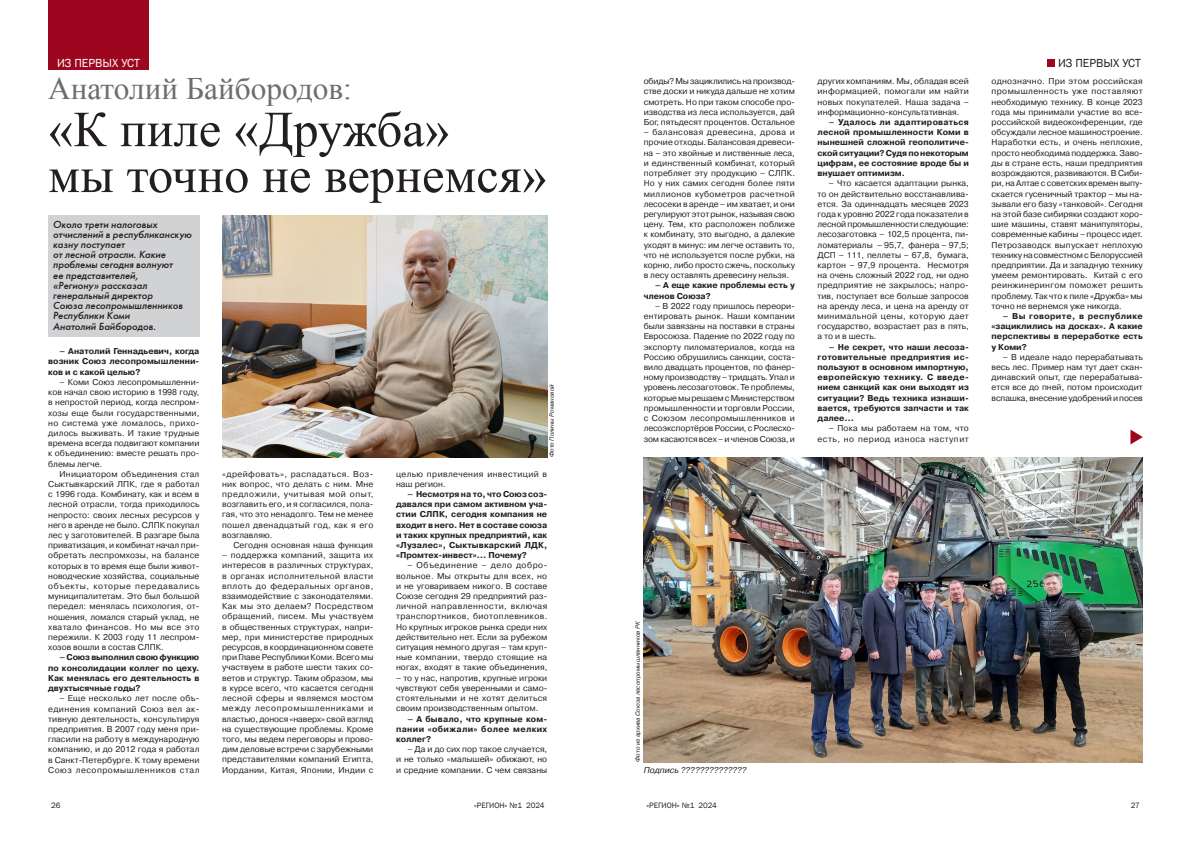
<style>
.page{position:relative;width:1191px;height:851px;background:#fff}
.page>*{position:absolute;margin:0;border:0;box-sizing:border-box;transform-origin:0 0}
.t1{font:50.4px/45.9px "Times New Roman";color:#231f20}
.t2{font:31.3px "Times New Roman";color:#6c6d70}
.t3{font:12px "Franklin Gothic";color:#fff}
.t4{font:12px "Franklin Gothic";color:#231f20}
.t5{font:italic 10.2px/10.2px "Futuris C";color:#231f20}
.t6{font:8.5px/10.2px "Pragmatica C";color:#231f20;text-align:justify}
.t7{font:700 8.5px/10.2px "Pragmatica C";color:#231f20;text-align:justify}
.t8{font:8.5px/10.2px "Pragmatica C";letter-spacing:.055em;color:#231f20;text-align:right}
.t9{font:8.5px/10.2px "Pragmatica C";letter-spacing:.045em;color:#231f20}
.t10{font:italic 8.5px "Pragmatica C";color:#231f20}
.t11{font:8px "Franklin Gothic";color:#231f20}
.t12{font:italic 6px "Pragmatica C";color:#231f20}
</style>
<div class="page">
<div style="left:48px;top:215px;width:151px;height:121px;background:#d1d2d4"></div>
<svg style="left:1130px;top:429px;width:12px;height:15px"></svg>
<img style="left:222px;top:215px;width:325px;height:242px">
<img style="left:643px;top:457px;width:499px;height:305px">
<div style="left:48px;top:0;width:101px;height:69px;background:#9d061f"></div>
<div style="left:1047px;top:59px;width:7px;height:8px;background:#9d061f"></div>
<h3 class="t3" style="left:57px;top:55px;width:84px">Из первых уст</h3>
<h2 class="t2" style="left:48px;top:67px;width:305px">Анатолий Байбородов:</h2>
<h1 class="t1" style="left:48px;top:105px;width:500px">«К пиле «Дружба»<br>мы точно не вернемся»</h1>
<p class="t5" style="left:53px;top:219px;width:140px">Около трети налоговых отчислений в республиканскую казну поступает<br>от лесной отрасли. Какие проблемы сегодня волнуют<br>ее представителей,<br>«Региону» рассказал генеральный директор<br>Союза лесопромышленников<br>Республики Коми<br>Анатолий Байбородов.</p>
<p class="t7" style="left:48px;top:346px;width:153px;text-indent:11px">– Анатолий Геннадьевич, когда возник Союз лесопромышленни&shy;ков и с какой целью?</p>
<p class="t6" style="left:48px;top:377px;width:153px;text-indent:11px">– Коми Союз лесопромышленни&shy;ков начал свою историю в 1998 году, в непростой период, когда леспром&shy;хозы еще были государственными, но система уже ломалось, прихо&shy;дилось выживать. И такие трудные времена всегда подвигают компании к объединению: вместе решать про&shy;блемы легче.</p>
<p class="t6" style="left:48px;top:468px;width:153px;text-indent:11px">Инициатором объединения стал Сыктывкарский ЛПК, где я работал с 1996 года. Комбинату, как и всем в лесной отрасли, тогда приходилось непросто: своих лесных ресурсов у него в аренде не было. СЛПК покупал лес у заготовителей. В разгаре была приватизация, и комбинат начал при&shy;обретать леспромхозы, на балансе которых в то время еще были живот&shy;новодческие хозяйства, социальные объекты, которые передавались муниципалитетам. Это был большой передел: менялась психология, от&shy;ношения, ломался старый уклад, не хватало финансов. Но мы все это пережили. К 2003 году 11 леспром&shy;хозов вошли в состав СЛПК.</p>
<p class="t7" style="left:48px;top:652px;width:153px;text-indent:11px">– Союз выполнил свою функцию по консолидации коллег по цеху.<br>Как менялась его деятельность в двухтысячные годы?</p>
<p class="t6" style="left:48px;top:693px;width:153px;text-indent:11px">– Еще несколько лет после объ&shy;единения компаний Союз вел ак&shy;тивную деятельность, консультируя предприятия. В 2007 году меня при&shy;гласили на работу в международную компанию, и до 2012 года я работал в Санкт-Петербурге. К тому времени Союз лесопромышленников стал</p>
<p class="t6" style="left:222px;top:468px;width:153px">«дрейфовать», распадаться. Воз&shy;ник вопрос, что делать с ним. Мне предложили, учитывая мой опыт, возглавить его, и я согласился, пола&shy;гая, что это ненадолго. Тем не менее пошел двенадцатый год, как я его возглавляю.</p>
<p class="t6" style="left:233px;top:540px;width:141px">Сегодня основная наша функция</p>
<p class="t6" style="left:222px;top:550px;width:153px">– поддержка компаний, защита их интересов в различных структурах, в органах исполнительной власти вплоть до федеральных органов, взаимодействие с законодателями.<br>Как мы это делаем? Посредством обращений, писем. Мы участвуем в общественных структурах, напри&shy;мер, при министерстве природных ресурсов, в координационном совете при Главе Республики Коми. Всего мы участвуем в работе шести таких со&shy;ветов и структур. Таким образом, мы в курсе всего, что касается сегодня лесной сферы и являемся мостом между лесопромышленниками и властью, донося «наверх» свой взгляд на существующие проблемы. Кроме того, мы ведем переговоры и прово&shy;дим деловые встречи с зарубежными представителями компаний Египта, Иордании, Китая, Японии, Индии с</p>
<p class="t12" style="left:548px;top:457px;width:74px;rotate:-90deg">Фото Полины Романовой</p>
<p class="t9" style="left:396px;top:468px;width:153px">целью привлечения инвестиций в наш регион.</p>
<p class="t7" style="left:396px;top:489px;width:153px;text-indent:11px">– Несмотря на то, что Союз соз&shy;давался при самом активном уча&shy;стии СЛПК, сегодня компания не входит в него. Нет в составе союза и таких крупных предприятий, как «Лузалес», Сыктывкарский ЛДК, «Промтех-инвест»… Почему?</p>
<p class="t6" style="left:396px;top:560px;width:153px;text-indent:11px">– Объединение – дело добро&shy;вольное. Мы открыты для всех, но и не уговариваем никого. В составе Союзе сегодня 29 предприятий раз&shy;личной направленности, включая транспортников, биотоплевников.<br>Но крупных игроков рынка среди них действительно нет. Если за рубежом ситуация немного другая – там круп&shy;ные компании, твердо стоящие на ногах, входят в такие объединения,</p>
<p class="t6" style="left:396px;top:672px;width:153px">– то у нас, напротив, крупные игроки чувствуют себя уверенными и само&shy;стоятельными и не хотят делиться своим производственным опытом.</p>
<p class="t7" style="left:396px;top:713px;width:153px;text-indent:11px">– А бывало, что крупные ком&shy;пании «обижали» более мелких коллег?</p>
<p class="t6" style="left:396px;top:744px;width:153px;text-indent:11px">– Да и до сих пор такое случается, и не только «малышей» обижают, но и средние компании. С чем связаны</p>
<p class="t6" style="left:643px;top:76px;width:153px">обиды? Мы зациклились на производ&shy;стве доски и никуда дальше не хотим смотреть. Но при таком способе про&shy;изводства из леса используется, дай Бог, пятьдесят процентов. Остальное</p>
<p class="t6" style="left:643px;top:127px;width:153px">– балансовая древесина, дрова и прочие отходы. Балансовая древеси&shy;на – это хвойные и лиственные леса, и единственный комбинат, который потребляет эту продукцию – СЛПК.<br>Но у них самих сегодня более пяти миллионов кубометров расчетной лесосеки в аренде – им хватает, и они регулируют этот рынок, называя свою цену. Тем, кто расположен поближе к комбинату, это выгодно, а далекие уходят в минус: им легче оставить то, что не используется после рубки, на корню, либо просто сжечь, поскольку в лесу оставлять древесину нельзя.</p>
<p class="t7" style="left:643px;top:280px;width:153px;text-indent:11px">– А еще какие проблемы есть у членов Союза?</p>
<p class="t6" style="left:643px;top:301px;width:153px;text-indent:11px">– В 2022 году пришлось переори&shy;ентировать рынок. Наши компании были завязаны на поставки в страны Евросоюза. Падение по 2022 году по экспорту пиломатериалов, когда на Россию обрушились санкции, соста&shy;вило двадцать процентов, по фанер&shy;ному производству – тридцать. Упал и уровень лесозаготовок. Те проблемы, которые мы решаем с Министерством промышленности и торговли России, с Союзом лесопромышленников и лесоэкспортёров России, с Рослесхо&shy;зом касаются всех – и членов Союза, и</p>
<p class="t6" style="left:817px;top:76px;width:153px">других компаниям. Мы, обладая всей информацией, помогали им найти новых покупателей. Наша задача – информационно-консультативная.</p>
<p class="t7" style="left:817px;top:117px;width:153px;text-indent:11px">– Удалось ли адаптироваться лесной промышленности Коми в нынешней сложной геополитиче&shy;ской ситуации? Судя по некоторым цифрам, ее состояние вроде бы и внушает оптимизм.</p>
<p class="t6" style="left:817px;top:178px;width:153px;text-indent:11px">– Что касается адаптации рынка, то он действительно восстанавлива&shy;ется. За одиннадцать месяцев 2023 года к уровню 2022 года показатели в лесной промышленности следующие: лесозаготовка – 102,5 процента, пи&shy;ломатериалы – 95,7, фанера – 97,5; ДСП – 111, пеллеты – 67,8, бумага, картон – 97,9 процента. Несмотря на очень сложный 2022 год, ни одно предприятие не закрылось; напро&shy;тив, поступает все больше запросов на аренду леса, и цена на аренду от минимальной цены, которую дает государство, возрастает раз в пять, а то и в шесть.</p>
<p class="t7" style="left:817px;top:341px;width:153px;text-indent:11px">– Не секрет, что наши лесоза&shy;готовительные предприятия ис&shy;пользуют в основном импортную, европейскую технику. С введе&shy;нием санкций как они выходят из ситуации? Ведь техника изнаши&shy;вается, требуются запчасти и так далее…</p>
<p class="t8" style="left:817px;top:423px;width:153px">– Пока мы работаем на том, что есть, но период износа наступит</p>
<h3 class="t4" style="left:1058px;top:55px;width:84px">Из первых уст</h3>
<p class="t6" style="left:991px;top:76px;width:153px">однозначно. При этом российская промышленность уже поставляют необходимую технику. В конце 2023 года мы принимали участие во все&shy;российской видеоконференции, где обсуждали лесное машиностроение.<br>Наработки есть, и очень неплохие, просто необходима поддержка. Заво&shy;ды в стране есть, наши предприятия возрождаются, развиваются. В Сиби&shy;ри, на Алтае с советских времен выпу&shy;скается гусеничный трактор – мы на&shy;зывали его базу «танковой». Сегодня на этой базе сибиряки создают хоро&shy;шие машины, ставят манипуляторы, современные кабины – процесс идет.<br>Петрозаводск выпускает неплохую технику на совместном с Белоруссией предприятии. Да и западную технику умеем ремонтировать. Китай с его реинжинерингом поможет решить проблему. Так что к пиле «Дружба» мы точно не вернемся уже никогда.</p>
<p class="t7" style="left:991px;top:311px;width:153px;text-indent:11px">– Вы говорите, в республике «зациклились на досках». А какие перспективы в переработке есть у Коми?</p>
<p class="t6" style="left:991px;top:352px;width:153px;text-indent:11px">– В идеале надо перерабатывать весь лес. Пример нам тут дает скан&shy;динавский опыт, где перерабатыва&shy;ется все до пней, потом происходит вспашка, внесение удобрений и посев</p>
<p class="t12" style="left:634px;top:762px;width:143px;rotate:-90deg">Фото из архива Союза лесопромышленников РК</p>
<p class="t10" style="left:643px;top:764px;width:104px">Подпись ??????????????</p>
<p class="t11" style="left:51px;top:800px;width:11px">26</p>
<p class="t11" style="left:474px;top:800px;width:72px">«РЕГИОН» №1 2024</p>
<p class="t11" style="left:646px;top:800px;width:72px">«РЕГИОН» №1 2024</p>
<p class="t11" style="left:1131px;top:800px;width:11px">27</p>
</div>
